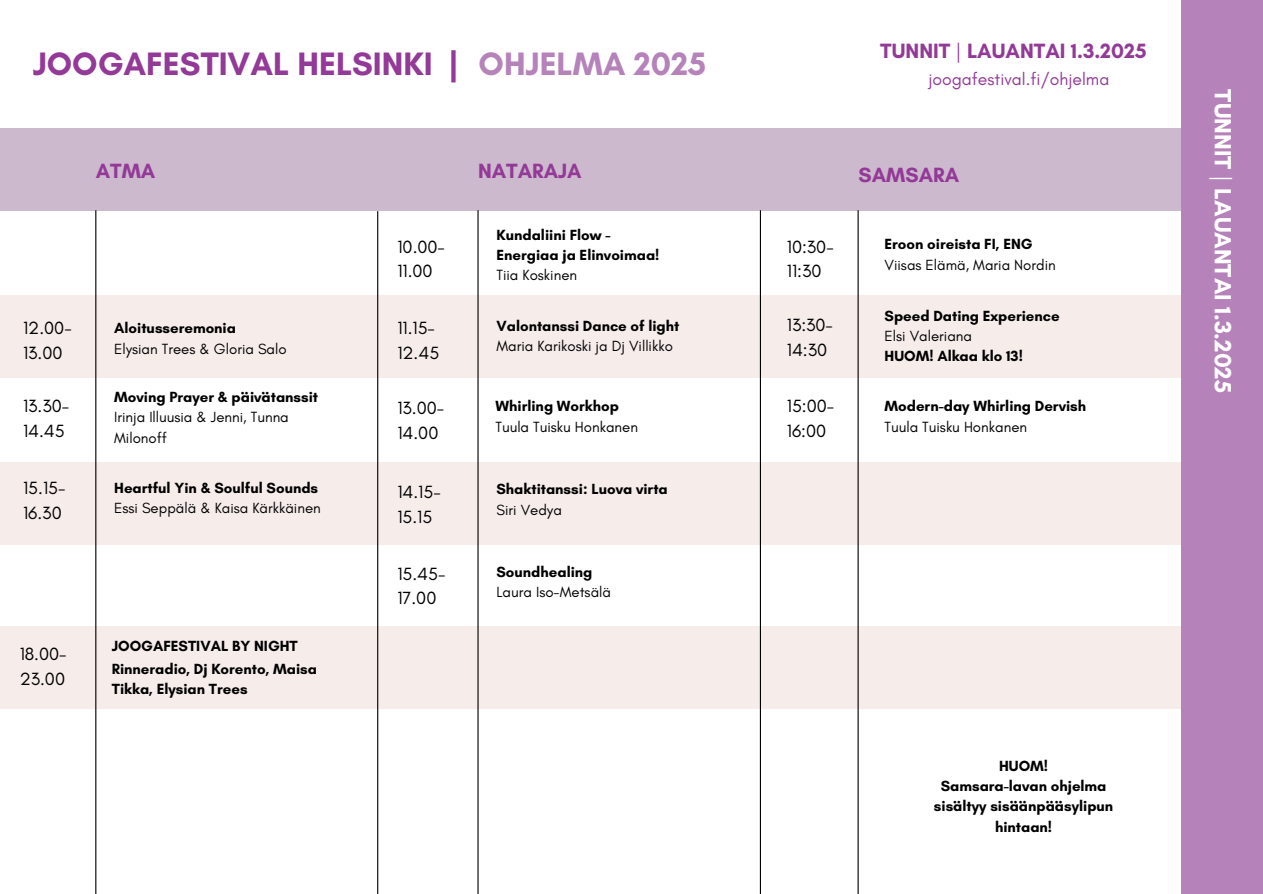
<style>
.page{position:relative;width:1263px;height:894px;background:#fff}
.page>*{position:absolute;margin:0;border:0;box-sizing:border-box;transform-origin:0 0}
.t1{font:700 33px "Glacial Indifference";color:#933997}
.t2{font:700 33px "Glacial Indifference";color:#b582ba}
.t3{font:700 24px "Glacial Indifference";color:#fff}
.t4{font:700 21px "Glacial Indifference";color:#933997}
.t5{font:18px/24.8px "Glacial Indifference";color:#000}
.t6{font:17.55px "Glacial Indifference";color:#933997}
.t7{font:700 15px/20.2px "Glacial Indifference";color:#000}
.t8{font:15px/20.2px "Glacial Indifference";color:#000}
.s1{font-weight:400}
.s2{font-weight:700}
</style>
<div class="page">
<div style="left:0;top:128px;width:1236px;height:83px;background:#cdb9ce"></div>
<div style="left:0;top:295px;width:1208px;height:83px;background:#f6edeb"></div>
<div style="left:0;top:461px;width:1231px;height:83px;background:#f6edeb"></div>
<div style="left:0;top:626px;width:1229px;height:83px;background:#f6edeb"></div>
<div style="left:1181px;top:0;width:82px;height:893px;background:#b582ba"></div>
<hr style="left:95px;top:210px;width:1px;height:683px;background:#000">
<hr style="left:377px;top:211px;width:1px;height:682px;background:#000">
<hr style="left:760px;top:210px;width:1px;height:683px;background:#000">
<hr style="left:477px;top:210px;width:2px;height:683px;background:#000">
<hr style="left:857px;top:210px;width:2px;height:683px;background:#000">
<h3 class="t1" style="left:33px;top:44px;width:427px">JOOGAFESTIVAL HELSINKI |</h3>
<h1 class="t2" style="left:479px;top:44px;width:229px">OHJELMA 2025</h1>
<h2 class="t4" style="left:96px;top:158px;width:61px">ATMA</h2>
<p class="t4" style="left:478px;top:158px;width:105px">NATARAJA</p>
<h4 class="t4" style="left:880px;top:38px;width:268px">TUNNIT <span class="s1">|</span> LAUANTAI 1.3.2025</h4>
<h1 class="t6" style="left:928px;top:69px;width:182px">joogafestival.fi/ohjelma</h1>
<h5 class="t4" style="left:859px;top:162px;width:102px">SAMSARA</h5>
<p class="t5" style="left:23px;top:315px;width:50px">12.00-<br>13.00</p>
<p class="t5" style="left:23px;top:393px;width:48px">13.30-<br>14.45</p>
<p class="t5" style="left:23px;top:475px;width:44px">15.15-<br>16.30</p>
<p class="t7" style="left:114px;top:318px;width:123px">Aloitusseremonia</p>
<p class="t8" style="left:114px;top:338px;width:174px">Elysian Trees &amp; Gloria Salo</p>
<p class="t7" style="left:114px;top:386px;width:206px">Moving Prayer &amp; päivätanssit</p>
<p class="t8" style="left:114px;top:407px;width:176px">Irinja Illuusia &amp; Jenni, Tunna<br>Milonoff</p>
<p class="t7" style="left:114px;top:477px;width:206px">Heartful Yin &amp; Soulful Sounds</p>
<h5 class="t8" style="left:114px;top:497px;width:208px">Essi Seppälä &amp; Kaisa Kärkkäinen</h5>
<h5 class="t7" style="left:496px;top:224px;width:164px">Kundaliini Flow -<br>Energiaa ja Elinvoimaa!</h5>
<h5 class="t8" style="left:496px;top:265px;width:82px">Tiia Koskinen</h5>
<p class="t8" style="left:496px;top:315px;width:184px"><span class="s2">Valontanssi Dance of light<br></span>Maria Karikoski ja Dj Villikko</p>
<p class="t5" style="left:397px;top:234px;width:49px">10.00-<br>11.00</p>
<h5 class="t7" style="left:884px;top:234px;width:150px">Eroon oireista FI, ENG</h5>
<h5 class="t5" style="left:787px;top:234px;width:48px">10:30-<br>11:30</h5>
<h5 class="t8" style="left:884px;top:254px;width:173px">Viisas Elämä, Maria Nordin</h5>
<h5 class="t7" style="left:884px;top:305px;width:177px">Speed Dating Experience</h5>
<p class="t8" style="left:884px;top:325px;width:89px">Elsi Valeriana</p>
<p class="t7" style="left:884px;top:346px;width:140px">HUOM! Alkaa klo 13!</p>
<p class="t7" style="left:884px;top:396px;width:203px">Modern-day Whirling Dervish</p>
<p class="t8" style="left:884px;top:416px;width:144px">Tuula Tuisku Honkanen</p>
<p class="t5" style="left:787px;top:312px;width:48px">13:30-<br>14:30</p>
<p class="t5" style="left:397px;top:315px;width:43px">11.15-<br>12.45</p>
<p class="t5" style="left:787px;top:393px;width:49px">15:00-<br>16:00</p>
<p class="t7" style="left:495px;top:396px;width:125px">Whirling Workhop</p>
<h5 class="t8" style="left:495px;top:416px;width:144px">Tuula Tuisku Honkanen</h5>
<p class="t5" style="left:397px;top:395px;width:48px">13.00-<br>14.00</p>
<p class="t5" style="left:397px;top:479px;width:45px">14.15-<br>15.15</p>
<p class="t7" style="left:496px;top:479px;width:173px">Shaktitanssi: Luova virta</p>
<h5 class="t8" style="left:496px;top:499px;width:67px">Siri Vedya</h5>
<p class="t5" style="left:397px;top:561px;width:50px">15.45-<br>17.00</p>
<p class="t7" style="left:496px;top:561px;width:97px">Soundhealing</p>
<p class="t8" style="left:496px;top:581px;width:116px">Laura Iso-Metsälä</p>
<p class="t5" style="left:20px;top:641px;width:48px">18.00-<br>23.00</p>
<p class="t7" style="left:112px;top:635px;width:187px">JOOGAFESTIVAL BY NIGHT</p>
<h5 class="t7" style="left:112px;top:658px;width:207px">Rinneradio, Dj Korento, Maisa<br>Tikka, Elysian Trees</h5>
<h5 class="t7" style="left:999px;top:755px;width:51px">HUOM!</h5>
<h6 class="t7" style="left:934px;top:775px;width:181px;text-align:center">Samsara-lavan ohjelma sisältyy sisäänpääsylipun hintaan!</h6>
<h3 class="t3" style="left:1237px;top:89px;width:305px;rotate:90deg">TUNNIT <span class="s1">|</span> LAUANTAI 1.3.2025</h3>
</div>
